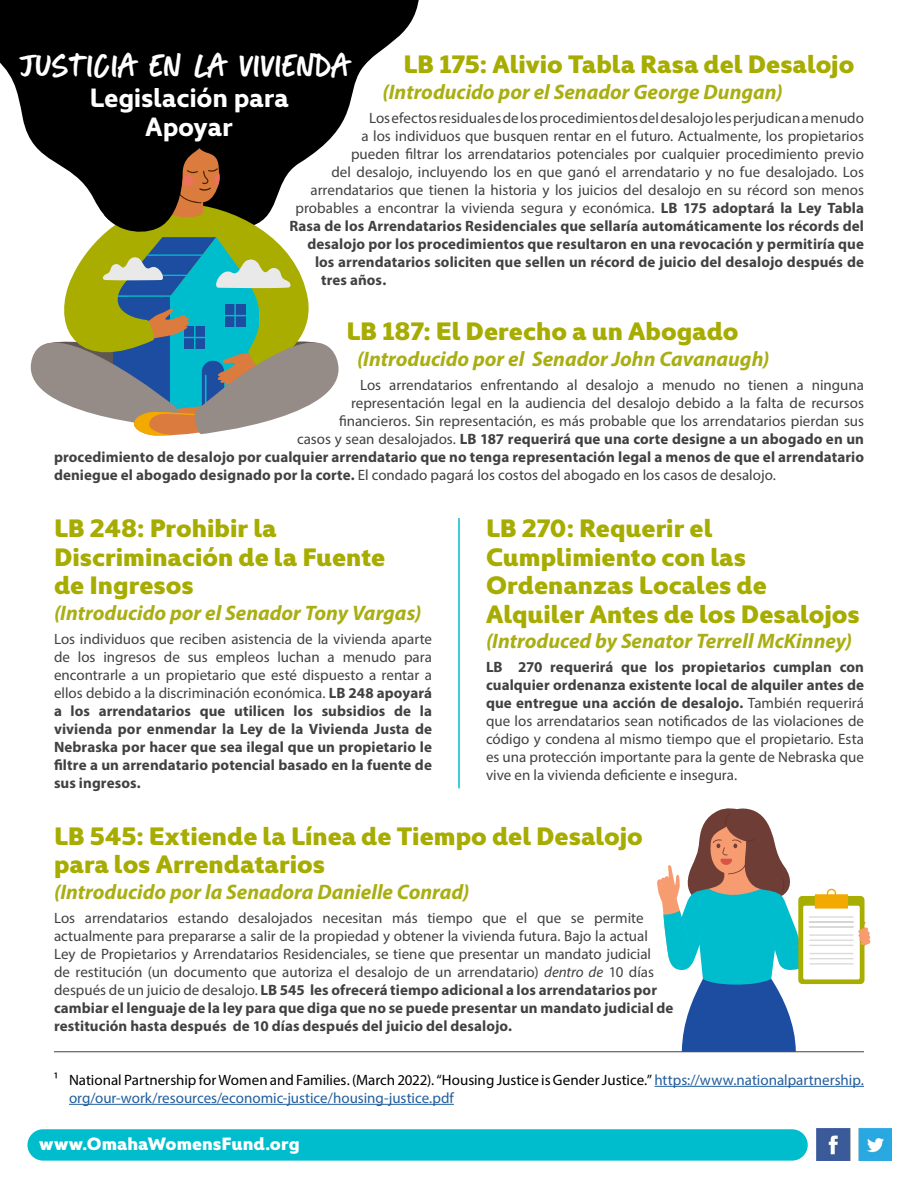
<style>
.page{position:relative;width:918px;height:1188px;background:#fff}
.page>*{position:absolute;margin:0;border:0;box-sizing:border-box;transform-origin:0 0}
.t1{font:46.2px "Backlash Small Caps";color:#fff}
.t2{font:700 26.7px/29.1px "Kyrial Display Pro";letter-spacing:-.015em;color:#fff;text-align:center}
.t3{font:900 25.5px/28.5px "Kyrial Display Pro";color:#a7ac00}
.t4{font:italic 700 21px "Myriad Pro";color:#a9ae12}
.t5{font:900 18px "Kyrial Display Pro";color:#fff}
.t6{font:15px/18px "Myriad Pro";color:#414042}
.t7{font:700 15px/18px "Myriad Pro";letter-spacing:.005em;color:#414042;text-align:justify}
.t8{font:15px/18px "Myriad Pro";color:#215e9e}
.s1{font-weight:700}
.s2{font-weight:400}
.s3{font-style:italic}
.s4{color:#000}
</style>
<div class="page">
<div style="left:27px;top:1129px;width:781px;height:32px;background:#00bdcd;border-radius:16px"></div>
<img style="left:817px;top:1129px;width:74px;height:32px">
<hr style="left:655px;top:1086px;width:209px;height:1px;background:#215e9e">
<hr style="left:69px;top:1104px;width:385px;height:1px;background:#215e9e">
<svg style="left:0;top:0;width:419px;height:115px;background:#1c1c1c"></svg>
<svg style="left:22px;top:115px;width:324px;height:321px"></svg>
<hr style="left:458px;top:518px;width:2px;height:270px;background:#00bdcd">
<svg style="left:657px;top:808px;width:214px;height:244px"></svg>
<hr style="left:54px;top:1052px;width:810px;height:1px;background:#414042">
<h1 class="t1" style="left:19px;top:44px;width:332px">JUSTICIA EN LA VIVIENDA</h1>
<h2 class="t2" style="left:89px;top:81px;width:201px">Legislación para<br>Apoyar</h2>
<h3 class="t3" style="left:404px;top:48px;width:452px">LB 175: Alivio Tabla Rasa del Desalojo</h3>
<h3 class="t4" style="left:382px;top:78px;width:402px">(Introducido por el Senador George Dungan)</h3>
<p class="t6" style="left:369px;top:108px;width:497px">Los efectos residuales de los procedimientos del desalojo les perjudican a menudo</p>
<p class="t6" style="left:362px;top:126px;width:504px">a los individuos que busquen rentar en el futuro. Actualmente, los propietarios</p>
<p class="t6" style="left:351px;top:144px;width:514px">pueden filtrar los arrendatarios potenciales por cualquier procedimiento previo</p>
<p class="t6" style="left:332px;top:162px;width:534px">del desalojo, incluyendo los en que ganó el arrendatario y no fue desalojado. Los</p>
<p class="t6" style="left:310px;top:180px;width:555px">arrendatarios que tienen la historia y los juicios del desalojo en su récord son menos</p>
<p class="t6" style="left:296px;top:198px;width:570px">probables a encontrar la vivienda segura y económica. <span class="s1">LB 175 adoptará la Ley Tabla</span></p>
<p class="t7" style="left:290px;top:216px;width:576px">Rasa de los Arrendatarios Residenciales que sellaría automáticamente los récords del</p>
<p class="t7" style="left:308px;top:234px;width:558px">desalojo por los procedimientos que resultaron en una revocación y permitiría que</p>
<p class="t7" style="left:315px;top:252px;width:550px">los arrendatarios soliciten que sellen un récord de juicio del desalojo después de</p>
<p class="t7" style="left:321px;top:270px;width:67px">tres años.</p>
<h3 class="t3" style="left:346px;top:315px;width:394px">LB 187: El Derecho a un Abogado</h3>
<h3 class="t4" style="left:357px;top:345px;width:414px">(Introducido por el Senador John Cavanaugh)</h3>
<p class="t6" style="left:360px;top:375px;width:506px">Los arrendatarios enfrentando al desalojo a menudo no tienen a ninguna</p>
<p class="t6" style="left:351px;top:393px;width:514px">representación legal en la audiencia del desalojo debido a la falta de recursos</p>
<p class="t6" style="left:339px;top:411px;width:527px">financieros. Sin representación, es más probable que los arrendatarios pierdan sus</p>
<p class="t7" style="left:297px;top:429px;width:569px"><span class="s2">casos y sean desalojados.</span> LB 187 requerirá que una corte designe a un abogado en un</p>
<p class="t7" style="left:54px;top:447px;width:811px">procedimiento de desalojo por cualquier arrendatario que no tenga representación legal a menos de que el arrendatario</p>
<p class="t6" style="left:54px;top:465px;width:723px"><span class="s1">deniegue el abogado designado por la corte.</span> El condado pagará los costos del abogado en los casos de desalojo.</p>
<h3 class="t3" style="left:54px;top:512px;width:333px">LB 248: Prohibir la<br>Discriminación de la Fuente de Ingresos</h3>
<h3 class="t4" style="left:54px;top:599px;width:369px">(Introducido por el Senador Tony Vargas)</h3>
<p class="t7" style="left:54px;top:629px;width:380px"><span class="s2">Los individuos que reciben asistencia de la vivienda aparte de los ingresos de sus empleos luchan a menudo para encontrarle a un propietario que esté dispuesto a rentar a ellos debido a la discriminación económica.</span> LB 248 apoyará a los arrendatarios que utilicen los subsidios de la vivienda por enmendar la Ley de la Vivienda Justa de Nebraska por hacer que sea ilegal que un propietario le filtre a un arrendatario potencial basado en la fuente de sus ingresos.</p>
<h3 class="t3" style="left:486px;top:512px;width:375px">LB 270: Requerir el<br>Cumplimiento con las<br>Ordenanzas Locales de<br>Alquiler Antes de los Desalojos</h3>
<h3 class="t4" style="left:486px;top:627px;width:368px">(Introduced by Senator Terrell McKinney)</h3>
<p class="t6" style="left:486px;top:658px;width:380px;text-align:justify"><span class="s1">LB 270 requerirá que los propietarios cumplan con cualquier ordenanza existente local de alquiler antes de que entregue una acción de desalojo.</span> También requerirá que los arrendatarios sean notificados de las violaciones de código y condena al mismo tiempo que el propietario. Esta es una protección importante para la gente de Nebraska que vive en la vivienda deficiente e insegura.</p>
<h3 class="t3" style="left:54px;top:819px;width:590px">LB 545: Extiende la Línea de Tiempo del Desalojo para los Arrendatarios</h3>
<h3 class="t4" style="left:54px;top:878px;width:417px">(Introducido por la Senadora Danielle Conrad)</h3>
<p class="t6" style="left:54px;top:909px;width:621px">Los arrendatarios estando desalojados necesitan más tiempo que el que se permite actualmente para prepararse a salir de la propiedad y obtener la vivienda futura. Bajo la actual<br>Ley de Propietarios y Arrendatarios Residenciales, se tiene que presentar un mandato judicial<br>de restitución (un documento que autoriza el desalojo de un arrendatario) <span class="s3">dentro de</span> 10 días después de un juicio de desalojo. <span class="s1">LB 545 les ofrecerá tiempo adicional a los arrendatarios por cambiar el lenguaje de la ley para que diga que no se puede presentar un mandato judicial de restitución hasta después de 10 días después del juicio del desalojo.</span></p>
<p class="t8" style="left:69px;top:1071px;width:796px;text-indent:-15px"><span class="s4">1 National Partnership for Women and Families. (March 2022). “Housing Justice is Gender Justice.”</span> https://www.nationalpartnership. org/our-work/resources/economic-justice/housing-justice.pdf</p>
<p class="t5" style="left:39px;top:1130px;width:262px">www.OmahaWomensFund.org</p>
</div>
